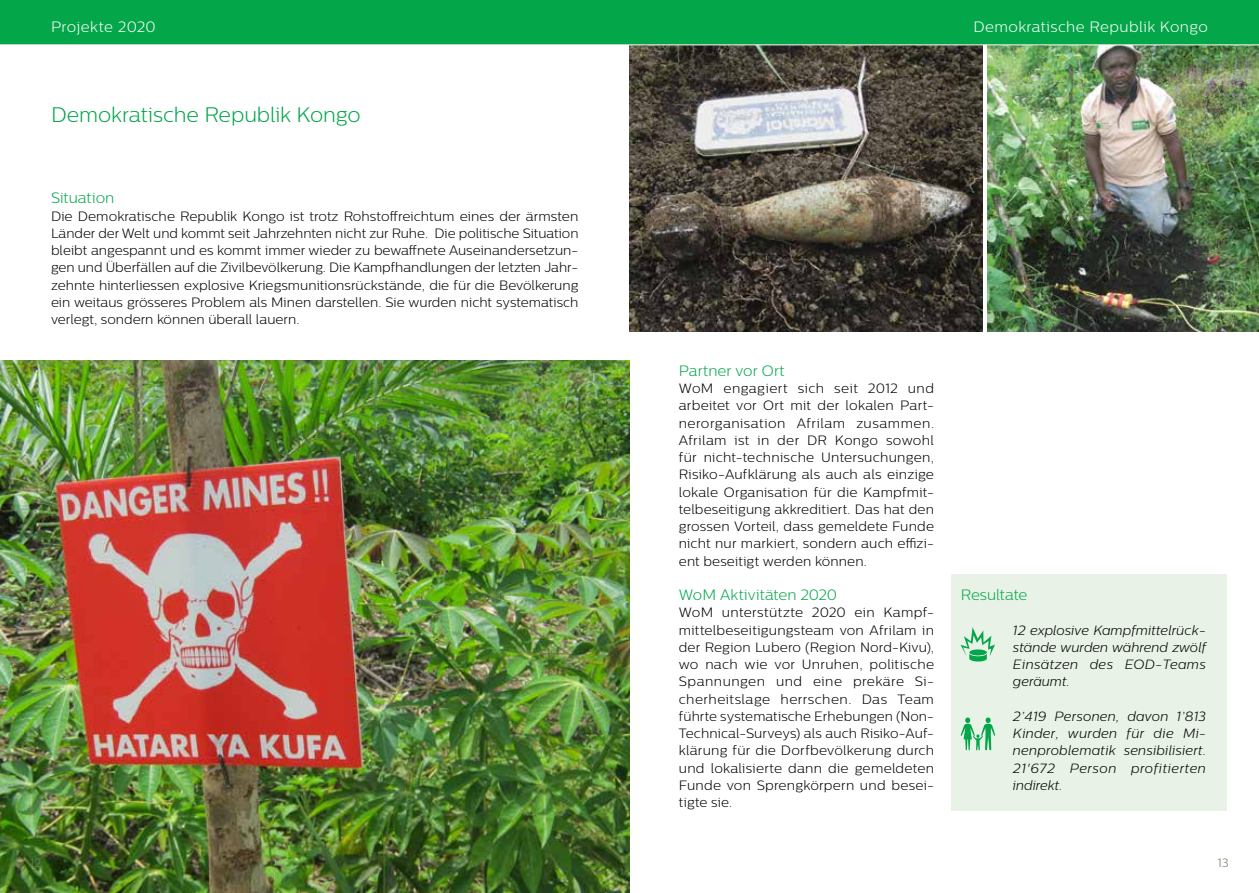
<style>
.page{position:relative;width:1259px;height:893px;background:#fff}
.page>*{position:absolute;margin:0;border:0;box-sizing:border-box;transform-origin:0 0}
.t1{font:300 21px "Centrale Sans";letter-spacing:-.005em;color:#04a64a}
.t2{font:300 15px "Centrale Sans";color:#04a64a}
.t3{font:300 15px "Centrale Sans";letter-spacing:.03em;color:#fff}
.t4{font:300 13.5px/17.2px "Centrale Sans";letter-spacing:.01em;color:#000;text-align:justify}
.t5{font:italic 300 13.35px/17.2px "Centrale Sans";letter-spacing:.015em;color:#000;text-align:justify}
.t6{font:300 12px "Centrale Sans";color:#797765}
</style>
<div class="page">
<img style="left:629px;top:45px;width:353px;height:287px">
<div style="left:951px;top:574px;width:275px;height:237px;background:#e8f2e6"></div>
<img style="left:0;top:360px;width:629px;height:533px">
<svg style="left:960px;top:717px;width:35px;height:33px"></svg>
<svg style="left:960px;top:627px;width:35px;height:35px"></svg>
<img style="left:988px;top:45px;width:271px;height:287px">
<div style="left:0;top:0;width:1259px;height:45px;background:#04a64a"></div>
<p class="t3" style="left:51px;top:19px;width:106px">Projekte 2020</p>
<p class="t3" style="left:973px;top:19px;width:236px">Demokratische Republik Kongo</p>
<h1 class="t1" style="left:51px;top:103px;width:311px">Demokratische Republik Kongo</h1>
<p class="t2" style="left:51px;top:190px;width:65px">Situation</p>
<p class="t4" style="left:51px;top:207px;width:529px">Die Demokratische Republik Kongo ist trotz Rohstoffreichtum eines der ärmsten Länder der Welt und kommt seit Jahrzehnten nicht zur Ruhe. Die politische Situation bleibt angespannt und es kommt immer wieder zu bewaffnete Auseinandersetzun&shy;gen und Überfällen auf die Zivilbevölkerung. Die Kampfhandlungen der letzten Jahr&shy;zehnte hinterliessen explosive Kriegsmunitionsrückstände, die für die Bevölkerung ein weitaus grösseres Problem als Minen darstellen. Sie wurden nicht systematisch verlegt, sondern können überall lauern.</p>
<p class="t2" style="left:679px;top:362px;width:107px">Partner vor Ort</p>
<p class="t4" style="left:679px;top:380px;width:257px">WoM engagiert sich seit 2012 und arbeitet vor Ort mit der lokalen Part&shy;nerorganisation Afrilam zusammen.<br>Afrilam ist in der DR Kongo sowohl für nicht-technische Untersuchungen, Risiko-Aufklärung als auch als einzige lokale Organisation für die Kampfmit&shy;telbeseitigung akkreditiert. Das hat den grossen Vorteil, dass gemeldete Funde nicht nur markiert, sondern auch effizi&shy;ent beseitigt werden können.</p>
<p class="t2" style="left:679px;top:586px;width:160px">WoM Aktivitäten 2020</p>
<p class="t4" style="left:679px;top:604px;width:257px">WoM unterstützte 2020 ein Kampf&shy;mittelbeseitigungsteam von Afrilam in der Region Lubero (Region Nord-Kivu), wo nach wie vor Unruhen, politische Spannungen und eine prekäre Si&shy;cherheitslage herrschen. Das Team führte systematische Erhebungen (Non-Technical-Surveys) als auch Risiko-Auf&shy;klärung für die Dorfbevölkerung durch und lokalisierte dann die gemeldeten Funde von Sprengkörpern und besei&shy;tigte sie.</p>
<p class="t2" style="left:961px;top:586px;width:68px">Resultate</p>
<p class="t5" style="left:1013px;top:621px;width:195px">12 explosive Kampfmittelrück&shy;stände wurden während zwölf Einsätzen des EOD-Teams geräumt.</p>
<p class="t5" style="left:1013px;top:707px;width:195px">2’419 Personen, davon 1’813<br>Kinder, wurden für die Mi&shy;nenproblematik sensibilisiert.<br>21'672 Person profitierten indirekt.</p>
<p class="t6" style="left:30px;top:856px;width:13px">12</p>
<p class="t6" style="left:1217px;top:856px;width:13px">13</p>
</div>
